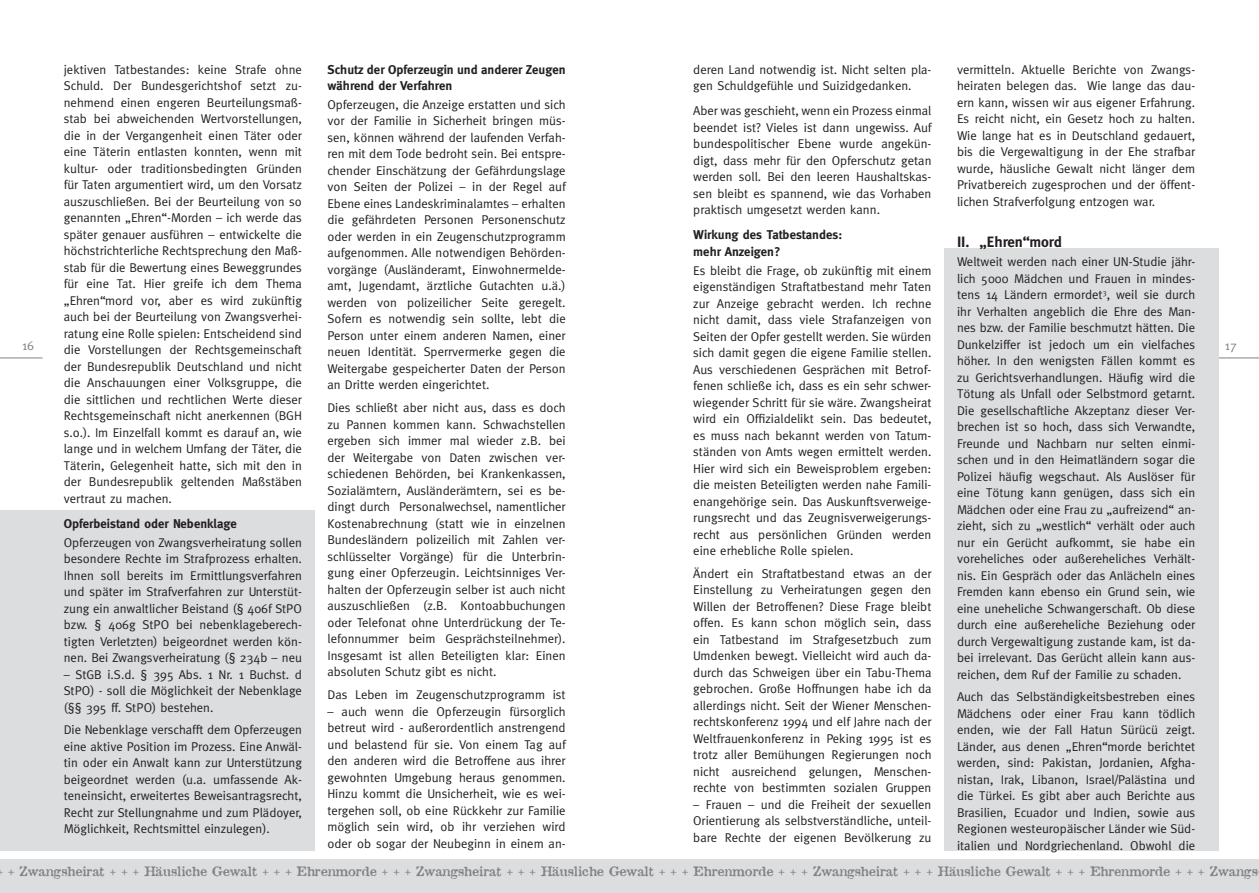
<style>
.page{position:relative;width:1259px;height:893px;background:#fff}
.page>*{position:absolute;margin:0;border:0;box-sizing:border-box;transform-origin:0 0}
.t1{font:700 15px "Meta";color:#231f20}
.t2{font:12.75px/16.5px "Meta";color:#231f20;text-align:justify}
.t3{font:12.75px "Attic Antique";color:#808285}
.t4{font:700 12.75px/16.5px "Meta";color:#231f20}
.t5{font:12.75px "Meta";color:#808285}
</style>
<div class="page">
<hr style="left:0;top:358px;width:43px;height:1px;background:#808285">
<div style="left:0;top:859px;width:629px;height:34px;background:#dcdddf"></div>
<hr style="left:1216px;top:358px;width:43px;height:1px;background:#808285">
<div style="left:629px;top:859px;width:630px;height:34px;background:#dcdddf"></div>
<div style="left:944px;top:248px;width:274px;height:602px;background:#dcdddf"></div>
<div style="left:0;top:510px;width:315px;height:340px;background:#dcdddf"></div>
<p class="t5" style="left:22px;top:338px;width:12px">16</p>
<p class="t2" style="left:64px;top:61px;width:240px">jektiven Tatbestandes: keine Strafe ohne Schuld. Der Bundesgerichtshof setzt zu&shy;nehmend einen engeren Beurteilungsmaß&shy;stab bei abweichenden Wertvorstellungen, die in der Vergangenheit einen Täter oder eine Täterin entlasten konnten, wenn mit kultur- oder traditionsbedingten Gründen für Taten argumentiert wird, um den Vorsatz auszuschließen. Bei der Beurteilung von so genannten „Ehren“-Morden – ich werde das später genauer ausführen – entwickelte die höchstrichterliche Rechtsprechung den Maß&shy;stab für die Bewertung eines Beweggrundes für eine Tat. Hier greife ich dem Thema „Ehren“mord vor, aber es wird zukünftig auch bei der Beurteilung von Zwangsverhei&shy;ratung eine Rolle spielen: Entscheidend sind die Vorstellungen der Rechtsgemeinschaft der Bundesrepublik Deutschland und nicht die Anschauungen einer Volksgruppe, die die sittlichen und rechtlichen Werte dieser Rechtsgemeinschaft nicht anerkennen (BGH s.o.). Im Einzelfall kommt es darauf an, wie lange und in welchem Umfang der Täter, die Täterin, Gelegenheit hatte, sich mit den in der Bundesrepublik geltenden Maßstäben vertraut zu machen.</p>
<p class="t4" style="left:64px;top:515px;width:174px">Opferbeistand oder Nebenklage</p>
<p class="t2" style="left:64px;top:534px;width:240px">Opferzeugen von Zwangsverheiratung sollen besondere Rechte im Strafprozess erhalten.<br>Ihnen soll bereits im Ermittlungsverfahren und später im Strafverfahren zur Unterstüt&shy;zung ein anwaltlicher Beistand (§ 406f StPO bzw. § 406g StPO bei nebenklageberech&shy;tigten Verletzten) beigeordnet werden kön&shy;nen. Bei Zwangsverheiratung (§ 234b – neu</p>
<p class="t2" style="left:64px;top:666px;width:240px">– StGB i.S.d. § 395 Abs. 1 Nr. 1 Buchst. d StPO) - soll die Möglichkeit der Nebenklage (§§ 395 ff. StPO) bestehen.</p>
<p class="t2" style="left:64px;top:722px;width:240px">Die Nebenklage verschafft dem Opferzeugen eine aktive Position im Prozess. Eine Anwäl&shy;tin oder ein Anwalt kann zur Unterstützung beigeordnet werden (u.a. umfassende Ak&shy;teneinsicht, erweitertes Beweisantragsrecht, Recht zur Stellungnahme und zum Plädoyer, Möglichkeit, Rechtsmittel einzulegen).</p>
<p class="t4" style="left:327px;top:61px;width:240px">Schutz der Opferzeugin und anderer Zeugen während der Verfahren</p>
<p class="t2" style="left:327px;top:96px;width:240px">Opferzeugen, die Anzeige erstatten und sich vor der Familie in Sicherheit bringen müs&shy;sen, können während der laufenden Verfah&shy;ren mit dem Tode bedroht sein. Bei entspre&shy;chender Einschätzung der Gefährdungslage von Seiten der Polizei – in der Regel auf Ebene eines Landeskriminalamtes – erhalten die gefährdeten Personen Personenschutz oder werden in ein Zeugenschutzprogramm aufgenommen. Alle notwendigen Behörden&shy;vorgänge (Ausländeramt, Einwohnermelde&shy;amt, Jugendamt, ärztliche Gutachten u.ä.) werden von polizeilicher Seite geregelt.<br>Sofern es notwendig sein sollte, lebt die Person unter einem anderen Namen, einer neuen Identität. Sperrvermerke gegen die Weitergabe gespeicherter Daten der Person an Dritte werden eingerichtet.</p>
<p class="t2" style="left:327px;top:399px;width:240px">Dies schließt aber nicht aus, dass es doch zu Pannen kommen kann. Schwachstellen ergeben sich immer mal wieder z.B. bei der Weitergabe von Daten zwischen ver&shy;schiedenen Behörden, bei Krankenkassen, Sozialämtern, Ausländerämtern, sei es be&shy;dingt durch Personalwechsel, namentlicher Kostenabrechnung (statt wie in einzelnen Bundesländern polizeilich mit Zahlen ver&shy;schlüsselter Vorgänge) für die Unterbrin&shy;gung einer Opferzeugin. Leichtsinniges Ver&shy;halten der Opferzeugin selber ist auch nicht auszuschließen (z.B. Kontoabbuchungen oder Telefonat ohne Unterdrückung der Te&shy;lefonnummer beim Gesprächsteilnehmer).<br>Insgesamt ist allen Beteiligten klar: Einen absoluten Schutz gibt es nicht.</p>
<p class="t2" style="left:327px;top:686px;width:240px">Das Leben im Zeugenschutzprogramm ist</p>
<p class="t2" style="left:327px;top:703px;width:240px">– auch wenn die Opferzeugin fürsorglich betreut wird - außerordentlich anstrengend und belastend für sie. Von einem Tag auf den anderen wird die Betroffene aus ihrer gewohnten Umgebung heraus genommen.<br>Hinzu kommt die Unsicherheit, wie es wei&shy;tergehen soll, ob eine Rückkehr zur Familie möglich sein wird, ob ihr verziehen wird oder ob sogar der Neubeginn in einem an-</p>
<p class="t2" style="left:693px;top:61px;width:240px">deren Land notwendig ist. Nicht selten pla&shy;gen Schuldgefühle und Suizidgedanken.</p>
<p class="t2" style="left:693px;top:103px;width:240px">Aber was geschieht, wenn ein Prozess einmal beendet ist? Vieles ist dann ungewiss. Auf bundespolitischer Ebene wurde angekün&shy;digt, dass mehr für den Opferschutz getan werden soll. Bei den leeren Haushaltskas&shy;sen bleibt es spannend, wie das Vorhaben praktisch umgesetzt werden kann.</p>
<p class="t4" style="left:693px;top:227px;width:150px">Wirkung des Tatbestandes: mehr Anzeigen?</p>
<p class="t2" style="left:693px;top:262px;width:240px">Es bleibt die Frage, ob zukünftig mit einem eigenständigen Straftatbestand mehr Taten zur Anzeige gebracht werden. Ich rechne nicht damit, dass viele Strafanzeigen von Seiten der Opfer gestellt werden. Sie würden sich damit gegen die eigene Familie stellen.<br>Aus verschiedenen Gesprächen mit Betrof&shy;fenen schließe ich, dass es ein sehr schwer&shy;wiegender Schritt für sie wäre. Zwangsheirat wird ein Offizialdelikt sein. Das bedeutet, es muss nach bekannt werden von Tatum&shy;ständen von Amts wegen ermittelt werden.<br>Hier wird sich ein Beweisproblem ergeben: die meisten Beteiligten werden nahe Famili&shy;enangehörige sein. Das Auskunftsverweige&shy;rungsrecht und das Zeugnisverweigerungs&shy;recht aus persönlichen Gründen werden eine erhebliche Rolle spielen.</p>
<p class="t2" style="left:693px;top:565px;width:240px">Ändert ein Straftatbestand etwas an der Einstellung zu Verheiratungen gegen den Willen der Betroffenen? Diese Frage bleibt offen. Es kann schon möglich sein, dass ein Tatbestand im Strafgesetzbuch zum Umdenken bewegt. Vielleicht wird auch da&shy;durch das Schweigen über ein Tabu-Thema gebrochen. Große Hoffnungen habe ich da allerdings nicht. Seit der Wiener Menschen&shy;rechtskonferenz 1994 und elf Jahre nach der Weltfrauenkonferenz in Peking 1995 ist es trotz aller Bemühungen Regierungen noch nicht ausreichend gelungen, Menschen&shy;rechte von bestimmten sozialen Gruppen</p>
<p class="t2" style="left:693px;top:796px;width:240px">– Frauen – und die Freiheit der sexuellen Orientierung als selbstverständliche, unteil&shy;bare Rechte der eigenen Bevölkerung zu</p>
<p class="t2" style="left:957px;top:61px;width:240px">vermitteln. Aktuelle Berichte von Zwangs&shy;heiraten belegen das. Wie lange das dau&shy;ern kann, wissen wir aus eigener Erfahrung.<br>Es reicht nicht, ein Gesetz hoch zu halten.<br>Wie lange hat es in Deutschland gedauert, bis die Vergewaltigung in der Ehe strafbar wurde, häusliche Gewalt nicht länger dem Privatbereich zugesprochen und der öffent&shy;lichen Strafverfolgung entzogen war.</p>
<p class="t1" style="left:957px;top:234px;width:106px">II. „Ehren“mord</p>
<p class="t2" style="left:957px;top:253px;width:240px">Weltweit werden nach einer UN-Studie jähr&shy;lich 5000 Mädchen und Frauen in mindes&shy;tens 14 Ländern ermordet<sup>3</sup>, weil sie durch ihr Verhalten angeblich die Ehre des Man&shy;nes bzw. der Familie beschmutzt hätten. Die Dunkelziffer ist jedoch um ein vielfaches höher. In den wenigsten Fällen kommt es zu Gerichtsverhandlungen. Häufig wird die Tötung als Unfall oder Selbstmord getarnt.<br>Die gesellschaftliche Akzeptanz dieser Ver&shy;brechen ist so hoch, dass sich Verwandte, Freunde und Nachbarn nur selten einmi&shy;schen und in den Heimatländern sogar die Polizei häufig wegschaut. Als Auslöser für eine Tötung kann genügen, dass sich ein Mädchen oder eine Frau zu „aufreizend“ an&shy;zieht, sich zu „westlich“ verhält oder auch nur ein Gerücht aufkommt, sie habe ein voreheliches oder außereheliches Verhält&shy;nis. Ein Gespräch oder das Anlächeln eines Fremden kann ebenso ein Grund sein, wie eine uneheliche Schwangerschaft. Ob diese durch eine außereheliche Beziehung oder durch Vergewaltigung zustande kam, ist da&shy;bei irrelevant. Das Gerücht allein kann aus&shy;reichen, dem Ruf der Familie zu schaden.</p>
<p class="t2" style="left:957px;top:689px;width:240px">Auch das Selbständigkeitsbestreben eines Mädchens oder einer Frau kann tödlich enden, wie der Fall Hatun Sürücü zeigt.<br>Länder, aus denen „Ehren“morde berichtet werden, sind: Pakistan, Jordanien, Afgha&shy;nistan, Irak, Libanon, Israel/Palästina und die Türkei. Es gibt aber auch Berichte aus Brasilien, Ecuador und Indien, sowie aus Regionen westeuropäischer Länder wie Süd&shy;italien und Nordgriechenland. Obwohl die</p>
<p class="t5" style="left:1225px;top:338px;width:12px">17</p>
<p class="t3" style="left:8px;top:863px;width:1251px">+ Zwangsheirat + + + Häusliche Gewalt + + + Ehrenmorde + + + Zwangsheirat + + + Häusliche Gewalt + + + Ehrenmorde + + + Zwangsheirat + + + Häusliche Gewalt + + + Ehrenmorde + + + Zwangs</p>
</div>
